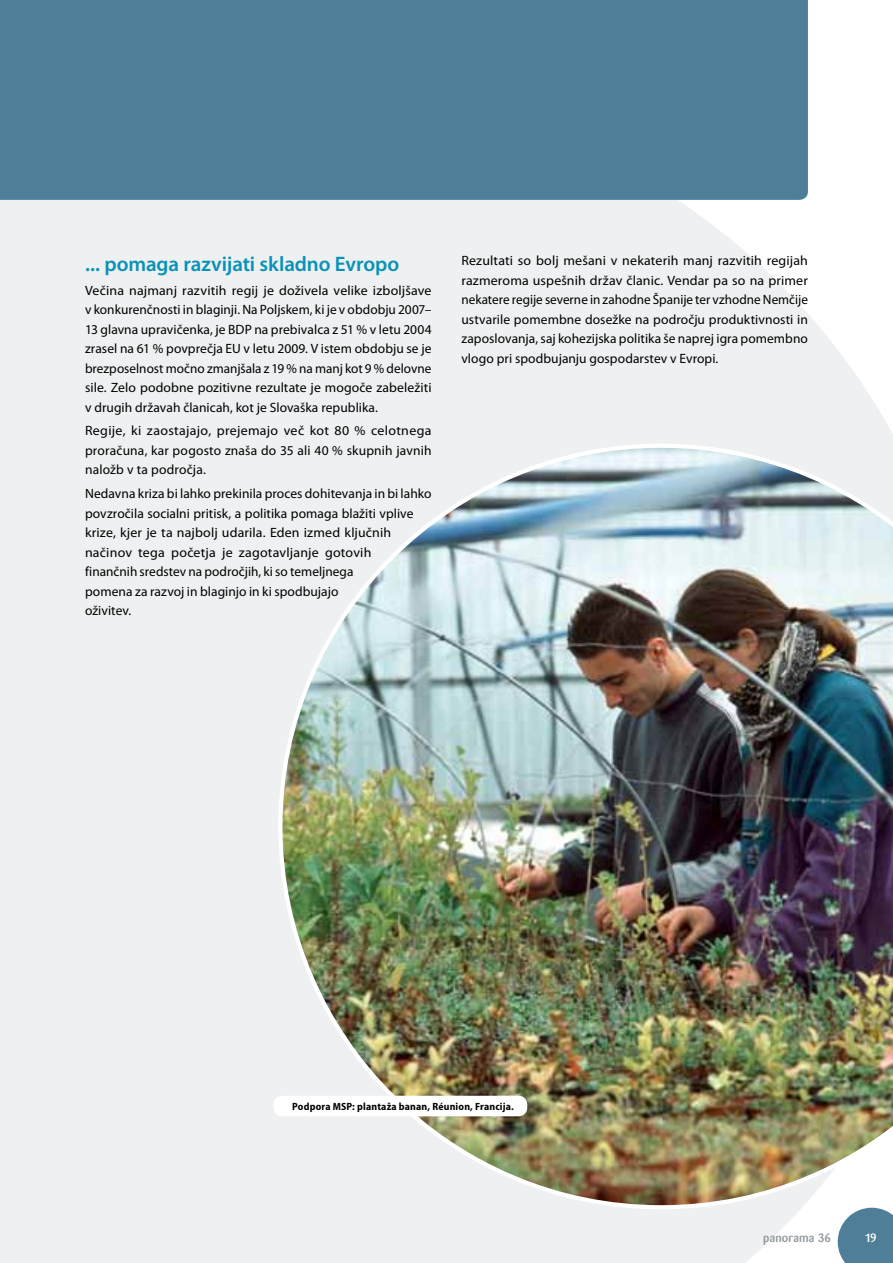
<style>
.page{position:relative;width:893px;height:1263px;background:#fff}
.page>*{position:absolute;margin:0;border:0;box-sizing:border-box;transform-origin:0 0}
.t1{font:600 21px "Myriad Pro";letter-spacing:-.005em;color:#0992b8}
.t2{font:13.5px/19.5px "Myriad Pro";letter-spacing:.005em;color:#000;text-align:justify}
.t3{font:500 12px "Barmeno";letter-spacing:.02em;color:#90989c}
.t4{font:500 12px "Barmeno";color:#fff}
.t5{font:700 semi-condensed 10.5px "Myriad Pro";letter-spacing:.02em;color:#000}
</style>
<div class="page">
<div style="left:0;top:200px;width:893px;height:1063px;background:#eef0f1"></div>
<img style="left:278px;top:444px;width:615px;height:765px">
<div style="left:0;top:0;width:808px;height:200px;background:#4f7e98"></div>
<svg style="left:838px;top:1208px;width:55px;height:55px;background:#618ba3"></svg>
<div style="left:274px;top:1096px;width:253px;height:20px;background:#fff;border-radius:9px"></div>
<h1 class="t1" style="left:85px;top:250px;width:316px">... pomaga razvijati skladno Evropo</h1>
<p class="t2" style="left:85px;top:280px;width:348px">Večina najmanj razvitih regij je doživela velike izboljšave v konkurenčnosti in blaginji. Na Poljskem, ki je v obdobju 2007– 13 glavna upravičenka, je BDP na prebivalca z 51 % v letu 2004 zrasel na 61 % povprečja EU v letu 2009. V istem obdobju se je brezposelnost močno zmanjšala z 19 % na manj kot 9 % delovne sile. Zelo podobne pozitivne rezultate je mogoče zabeležiti v drugih državah članicah, kot je Slovaška republika.</p>
<p class="t2" style="left:85px;top:421px;width:348px">Regije, ki zaostajajo, prejemajo več kot 80 % celotnega proračuna, kar pogosto znaša do 35 ali 40 % skupnih javnih naložb v ta področja.</p>
<p class="t2" style="left:85px;top:484px;width:348px;text-align:left">Nedavna kriza bi lahko prekinila proces dohitevanja in bi lahko povzročila socialni pritisk, a politika pomaga blažiti vplive krize, kjer je ta najbolj udarila. Eden izmed ključnih načinov tega početja je zagotavljanje gotovih<br>finančnih sredstev na področjih, ki so temeljnega<br>pomena za razvoj in blaginjo in ki spodbujajo<br>oživitev.</p>
<p class="t2" style="left:461px;top:251px;width:348px">Rezultati so bolj mešani v nekaterih manj razvitih regijah razmeroma uspešnih držav članic. Vendar pa so na primer nekatere regije severne in zahodne Španije ter vzhodne Nemčije ustvarile pomembne dosežke na področju produktivnosti in zaposlovanja, saj kohezijska politika še naprej igra pomembno vlogo pri spodbujanju gospodarstev v Evropi.</p>
<p class="t5" style="left:292px;top:1100px;width:223px">Podpora MSP: plantaža banan, Réunion, Francija.</p>
<p class="t3" style="left:763px;top:1230px;width:69px">panorama 36</p>
<p class="t4" style="left:865px;top:1231px;width:14px">19</p>
</div>
